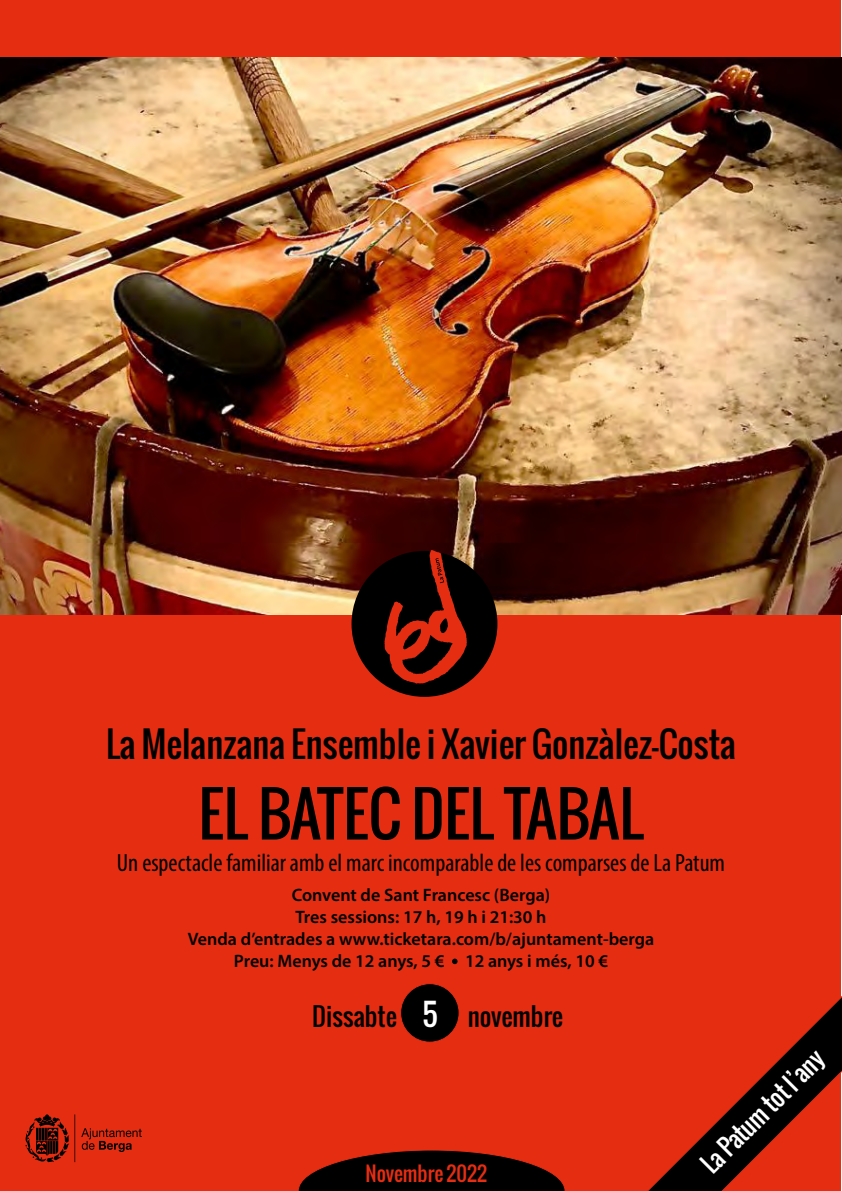
<style>
.page{position:relative;width:842px;height:1191px;background:#fff}
.page>*{position:absolute;margin:0;border:0;box-sizing:border-box;transform-origin:0 0}
.t1{font:60px "Oswald";color:#000}
.t2{font:35px "Oswald";color:#000}
.t3{font:condensed 25px "Myriad Pro";color:#000}
.t4{font:25px "Oswald";color:#000}
.t5{font:24px "Oswald";color:#fff}
.t6{font:20px "Oswald";color:#e52d12}
.t7{font:600 18px/22px "Myriad Pro";color:#000;text-align:center}
.s1{font-size:30px;color:#fff}
</style>
<div class="page">
<div style="left:0;top:0;width:841px;height:1190px;background:#e52d12"></div>
<svg style="left:25px;top:1114px;width:117px;height:48px"></svg>
<div style="left:401px;top:983px;width:58px;height:59px;background:#000;border-radius:50%"></div>
<div style="left:400px;top:983px;width:60px;height:59px;border:1px solid #e52d12;border-radius:50%"></div>
<svg style="left:298px;top:1150px;width:268px;height:41px"></svg>
<svg style="left:629px;top:996px;width:213px;height:195px"></svg>
<img style="left:0;top:57px;width:842px;height:557px">
<div style="left:351px;top:551px;width:146px;height:146px;background:#000;border-radius:50%"></div>
<svg style="left:384px;top:550px;width:83px;height:133px"></svg>
<svg style="left:452px;top:958px;width:6px;height:6px"></svg>
<h2 class="t2" style="left:106px;top:718px;width:631px">La Melanzana Ensemble i Xavier Gonzàlez-Costa</h2>
<h1 class="t1" style="left:198px;top:768px;width:446px">EL BATEC DEL TABAL</h1>
<h3 class="t3" style="left:117px;top:847px;width:610px">Un espectacle familiar amb el marc incomparable de les comparses de La Patum</h3>
<p class="t7" style="left:188px;top:883px;width:468px">Convent de Sant Francesc (Berga)<br>Tres sessions: 17 h, 19 h i 21:30 h<br>Venda d’entrades a www.ticketara.com/b/ajuntament-berga Preu: Menys de 12 anys, 5 € 12 anys i més, 10 €</p>
<h3 class="t4" style="left:312px;top:997px;width:252px">Dissabte <span class="s1">5</span> novembre</h3>
<p class="t6" style="left:365px;top:1158px;width:123px">Novembre 2022</p>
<h3 class="t5" style="left:693px;top:1155px;width:163px;rotate:-45deg">La Patum tot l’any</h3>
</div>
